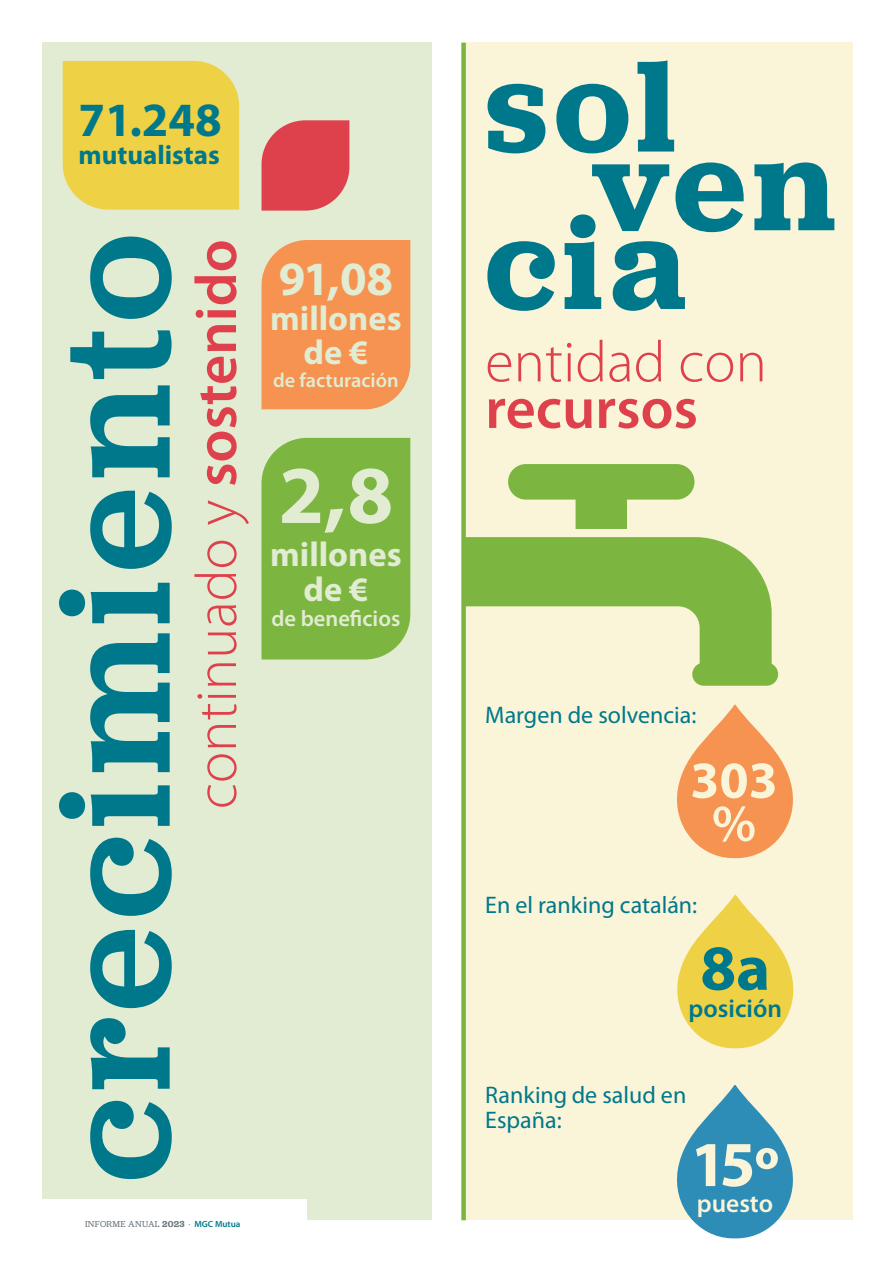
<style>
.page{position:relative;width:893px;height:1263px;background:#fff}
.page>*{position:absolute;margin:0;border:0;box-sizing:border-box;transform-origin:0 0}
.t1{font:500 159px "Jubilat";letter-spacing:.05em;color:#00788b}
.t2{font:600 135px "Jubilat";letter-spacing:.05em;color:#00788b}
.t3{font:700 82.5px "Myriad Pro";color:#e1ecd2}
.t4{font:700 64.5px "Myriad Pro";color:#faf4d8}
.t5{font:700 64.5px "Myriad Pro";color:#00788b}
.t6{font:300 58.5px "Myriad Pro";color:#df414c}
.t7{font:600 58.5px "Myriad Pro";color:#df414c}
.t8{font:700 52.5px "Myriad Pro";color:#faf4d8}
.t9{font:600 52.5px "Myriad Pro";color:#faf4d8}
.t10{font:700 48px "Myriad Pro";color:#00788b}
.t11{font:700 48px "Myriad Pro";color:#e1ecd2}
.t12{font:700 34.5px "Myriad Pro";color:#e1ecd2}
.t13{font:700 27px "Myriad Pro";color:#00788b}
.t14{font:600 25.5px "Myriad Pro";color:#00788b}
.t15{font:600 25.5px "Myriad Pro";color:#faf4d8}
.t16{font:24px "Myriad Pro";color:#00788b}
.t17{font:600 22.5px "Myriad Pro";color:#e1ecd2}
.t18{font:600 20.25px "Myriad Pro";color:#e1ecd2}
.t19{font:9px "Jubilat";letter-spacing:.03em;color:#6a747b}
.s1{font-weight:600}
.s2{font-family:"Myriad Pro"}
.s3{font-family:"Myriad Pro";font-weight:600;color:#00788b}
</style>
<div class="page">
<div style="left:461px;top:42px;width:392px;height:1178px;background:#faf4d8"></div>
<div style="left:43px;top:42px;width:389px;height:1178px;background:#e1ecd2"></div>
<div style="left:63px;top:61px;width:176px;height:149px;background:#eed145"></div>
<div style="left:261px;top:240px;width:149px;height:169px;background:#f69350"></div>
<div style="left:261px;top:438px;width:149px;height:221px;background:#7cb641"></div>
<svg style="left:261px;top:120px;width:88px;height:91px;background:#df555b"></svg>
<svg style="left:466px;top:537px;width:312px;height:149px;fill:#7cb641"></svg>
<div style="left:508px;top:464px;width:186px;height:36px;background:#7cb641;border-radius:18px"></div>
<svg style="left:677px;top:705px;width:116px;height:153px"></svg>
<div style="left:461px;top:43px;width:5px;height:1177px;background:#7cb641"></div>
<svg style="left:677px;top:895px;width:117px;height:153px"></svg>
<svg style="left:677px;top:1085px;width:116px;height:153px"></svg>
<div style="left:0;top:1200px;width:306px;height:63px;background:#fff"></div>
<p class="t10" style="left:79px;top:93px;width:145px">71.248</p>
<p class="t13" style="left:79px;top:140px;width:143px">mutualistas</p>
<p class="t1" style="left:13px;top:1182px;width:950px;rotate:-90deg">crecimiento</p>
<p class="t6" style="left:184px;top:809px;width:571px;rotate:-90deg">continuado y <span class="s1">sostenido</span></p>
<p class="t19" style="left:85px;top:1218px;width:157px">INFORME ANUAL <span class="s1">2023</span> <span class="s2">·</span> <span class="s3">MGC Mutua</span></p>
<p class="t11" style="left:279px;top:252px;width:116px">91,08</p>
<p class="t12" style="left:270px;top:299px;width:133px">millones</p>
<p class="t12" style="left:303px;top:333px;width:66px">de €</p>
<p class="t18" style="left:273px;top:369px;width:127px">de facturación</p>
<p class="t3" style="left:279px;top:449px;width:116px">2,8</p>
<p class="t12" style="left:270px;top:535px;width:133px">millones</p>
<p class="t12" style="left:303px;top:570px;width:66px">de €</p>
<p class="t17" style="left:271px;top:606px;width:131px">de beneficios</p>
<p class="t2" style="left:485px;top:20px;width:193px">sol</p>
<p class="t2" style="left:591px;top:99px;width:245px">ven</p>
<p class="t2" style="left:485px;top:177px;width:202px">cia</p>
<p class="t6" style="left:485px;top:330px;width:283px">entidad con</p>
<p class="t7" style="left:485px;top:376px;width:214px">recursos</p>
<p class="t16" style="left:485px;top:701px;width:213px">Margen de solvencia:</p>
<p class="t8" style="left:690px;top:751px;width:89px">303</p>
<p class="t9" style="left:712px;top:794px;width:46px">%</p>
<p class="t16" style="left:485px;top:891px;width:213px">En el ranking catalán:</p>
<p class="t5" style="left:700px;top:932px;width:71px">8a</p>
<p class="t14" style="left:689px;top:994px;width:95px">posición</p>
<p class="t16" style="left:485px;top:1082px;width:203px">Ranking de salud en</p>
<p class="t16" style="left:485px;top:1107px;width:78px">España:</p>
<p class="t4" style="left:691px;top:1128px;width:90px">15º</p>
<p class="t15" style="left:697px;top:1189px;width:78px">puesto</p>
</div>
